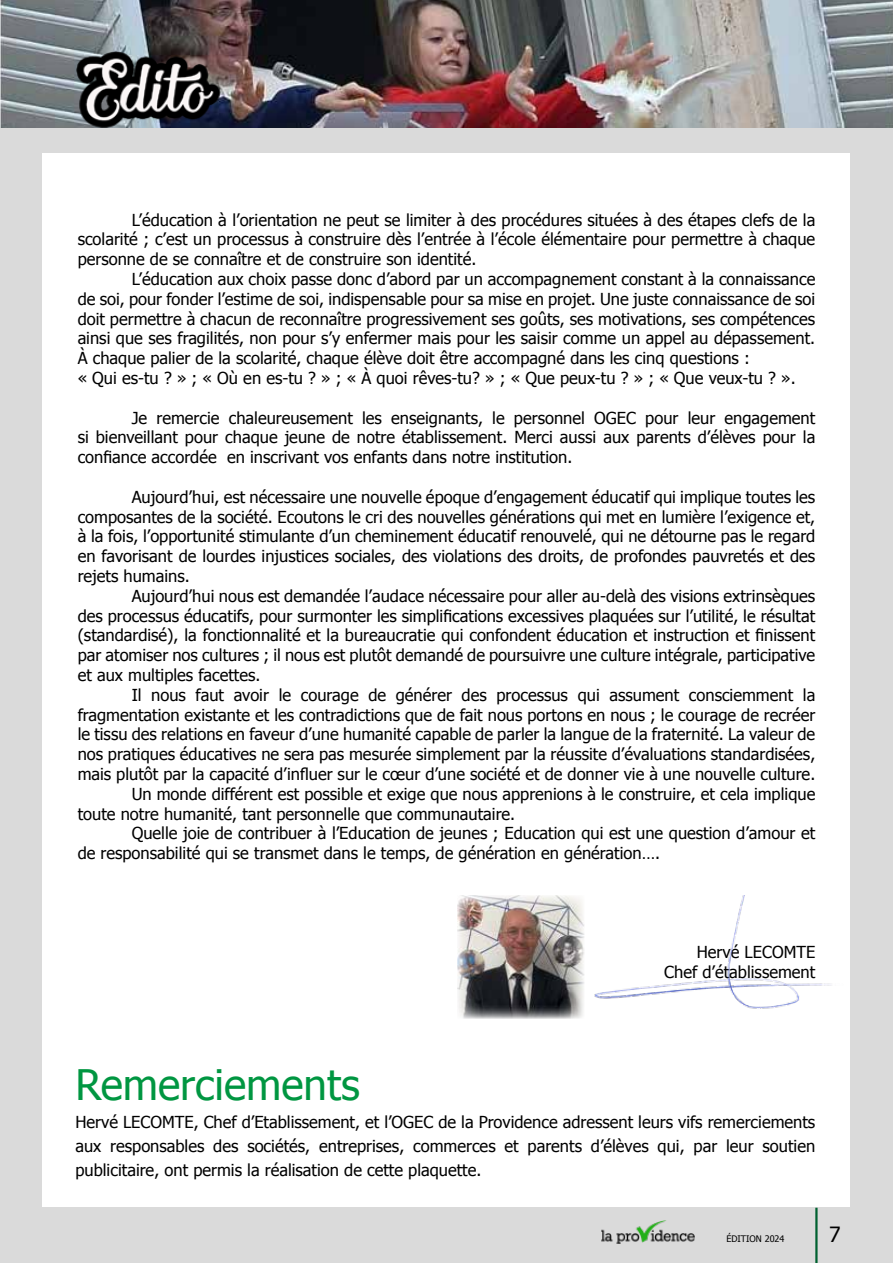
<style>
.page{position:relative;width:893px;height:1263px;background:#fff}
.page>*{position:absolute;margin:0;border:0;box-sizing:border-box;transform-origin:0 0}
.t1{font:42px "Tahoma";color:#009641}
.t2{font:21px "Tahoma";color:#000}
.t3{font:16.5px/19.8px "Tahoma";color:#000;text-align:justify}
.t4{font:9px "Tahoma";color:#000}
</style>
<div class="page">
<div style="left:0;top:128px;width:893px;height:1080px;background:#dadada"></div>
<div style="left:43px;top:153px;width:807px;height:1091px;background:#fff"></div>
<div style="left:0;top:1208px;width:893px;height:55px;background:#dadada"></div>
<hr style="left:815px;top:1208px;width:3px;height:55px;background:#006130">
<img style="left:601px;top:1220px;width:94px;height:24px">
<img style="left:0;top:0;width:22px;height:128px">
<img style="left:22px;top:0;width:871px;height:128px">
<img style="left:594px;top:895px;width:238px;height:114px">
<img style="left:457px;top:895px;width:127px;height:124px">
<p class="t3" style="left:78px;top:209px;width:739px;text-indent:54px">L’éducation à l’orientation ne peut se limiter à des procédures situées à des étapes clefs de la scolarité ; c’est un processus à construire dès l’entrée à l’école élémentaire pour permettre à chaque personne de se connaître et de construire son identité.</p>
<p class="t3" style="left:78px;top:268px;width:739px;text-align:left;text-indent:54px">L’éducation aux choix passe donc d’abord par un accompagnement constant à la connaissance de soi, pour fonder l’estime de soi, indispensable pour sa mise en projet. Une juste connaissance de soi doit permettre à chacun de reconnaître progressivement ses goûts, ses motivations, ses compétences ainsi que ses fragilités, non pour s’y enfermer mais pour les saisir comme un appel au dépassement.<br>À chaque palier de la scolarité, chaque élève doit être accompagné dans les cinq questions :<br>« Qui es-tu ? » ; « Où en es-tu ? » ; « À quoi rêves-tu? » ; « Que peux-tu ? » ; « Que veux-tu ? ».</p>
<p class="t3" style="left:78px;top:407px;width:739px;text-indent:54px">Je remercie chaleureusement les enseignants, le personnel OGEC pour leur engagement si bienveillant pour chaque jeune de notre établissement. Merci aussi aux parents d’élèves pour la confiance accordée en inscrivant vos enfants dans notre institution.</p>
<p class="t3" style="left:78px;top:486px;width:739px;text-indent:54px">Aujourd’hui, est nécessaire une nouvelle époque d’engagement éducatif qui implique toutes les composantes de la société. Ecoutons le cri des nouvelles générations qui met en lumière l’exigence et, à la fois, l’opportunité stimulante d’un cheminement éducatif renouvelé, qui ne détourne pas le regard en favorisant de lourdes injustices sociales, des violations des droits, de profondes pauvretés et des rejets humains.</p>
<p class="t3" style="left:78px;top:585px;width:739px;text-indent:54px">Aujourd’hui nous est demandée l’audace nécessaire pour aller au-delà des visions extrinsèques des processus éducatifs, pour surmonter les simplifications excessives plaquées sur l’utilité, le résultat (standardisé), la fonctionnalité et la bureaucratie qui confondent éducation et instruction et finissent par atomiser nos cultures ; il nous est plutôt demandé de poursuivre une culture intégrale, participative et aux multiples facettes.</p>
<p class="t3" style="left:132px;top:684px;width:685px">Il nous faut avoir le courage de générer des processus qui assument consciemment la</p>
<p class="t3" style="left:78px;top:704px;width:739px">fragmentation existante et les contradictions que de fait nous portons en nous ; le courage de recréer</p>
<p class="t3" style="left:78px;top:724px;width:739px">le tissu des relations en faveur d’une humanité capable de parler la langue de la fraternité. La valeur de</p>
<p class="t3" style="left:78px;top:744px;width:739px">nos pratiques éducatives ne sera pas mesurée simplement par la réussite d’évaluations standardisées,</p>
<p class="t3" style="left:78px;top:763px;width:739px">mais plutôt par la capacité d’influer sur le cœur d’une société et de donner vie à une nouvelle culture.</p>
<p class="t3" style="left:132px;top:783px;width:685px">Un monde différent est possible et exige que nous apprenions à le construire, et cela implique</p>
<p class="t3" style="left:78px;top:803px;width:439px">toute notre humanité, tant personnelle que communautaire.</p>
<p class="t3" style="left:132px;top:823px;width:685px">Quelle joie de contribuer à l’Education de jeunes ; Education qui est une question d’amour et</p>
<p class="t3" style="left:78px;top:843px;width:584px">de responsabilité qui se transmet dans le temps, de génération en génération….</p>
<p class="t3" style="left:664px;top:942px;width:153px;text-align:right">Hervé LECOMTE<br>Chef d’établissement</p>
<h1 class="t1" style="left:75px;top:1056px;width:286px">Remerciements</h1>
<p class="t3" style="left:75px;top:1109px;width:741px;line-height:24px">Hervé LECOMTE, Chef d’Etablissement, et l’OGEC de la Providence adressent leurs vifs remerciements aux responsables des sociétés, entreprises, commerces et parents d’élèves qui, par leur soutien publicitaire, ont permis la réalisation de cette plaquette.</p>
<p class="t4" style="left:726px;top:1232px;width:59px">ÉDITION 2024</p>
<p class="t2" style="left:829px;top:1220px;width:13px">7</p>
</div>
